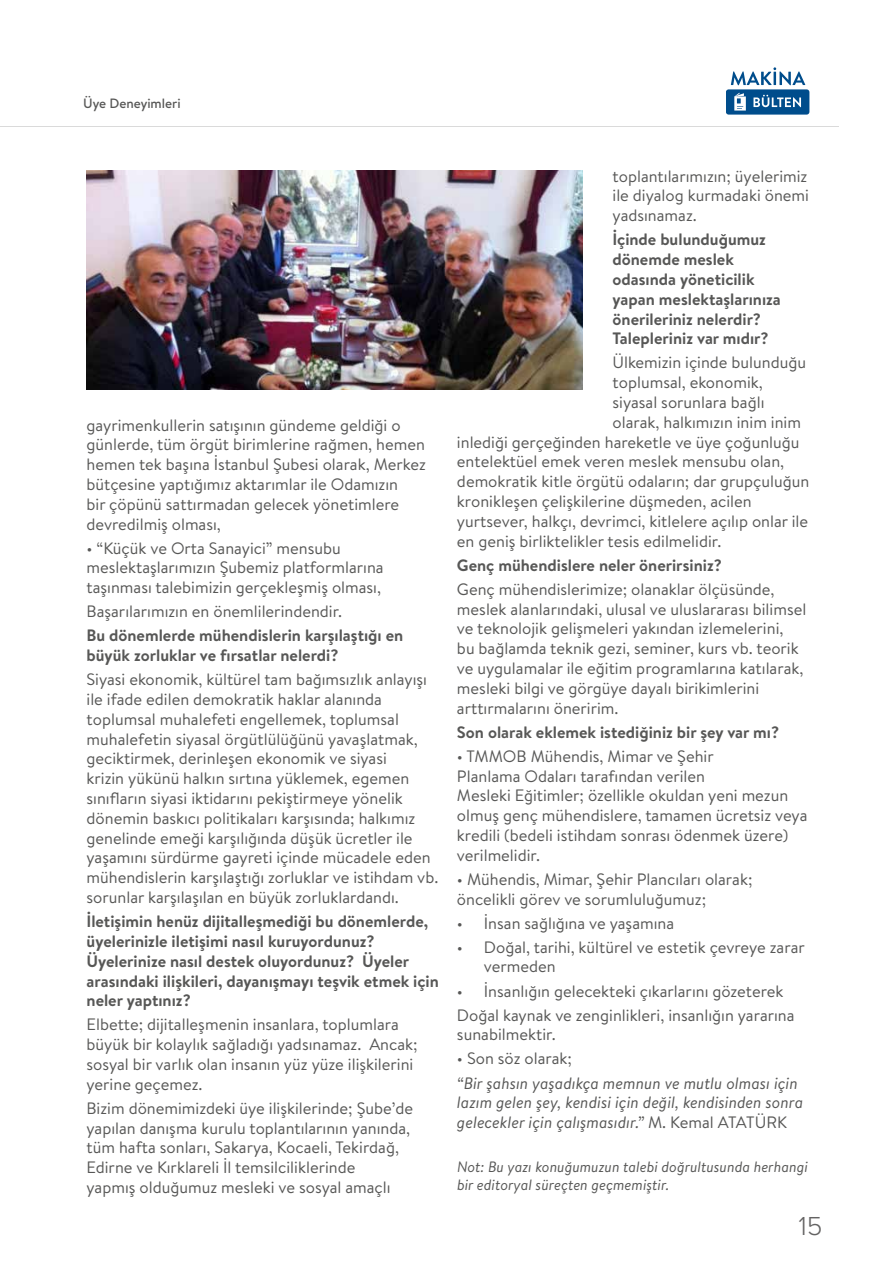
<style>
.page{position:relative;width:893px;height:1263px;background:#fff}
.page>*{position:absolute;margin:0;border:0;box-sizing:border-box;transform-origin:0 0}
.t1{font:300 27px "Proxima Nova A";color:#646363}
.t2{font:16.5px/19.8px "Brandon Text";color:#575756}
.t3{font:700 16.5px/19.8px "Brandon Text";color:#575756}
.t4{font:italic 16.5px/19.8px "Brandon Text";color:#575756}
.t5{font:italic 15px/18px "Brandon Text";color:#575756}
.t6{font:500 13.5px "Brandon Text";color:#575756}
.s1{font-style:normal}
</style>
<div class="page">
<div style="left:726px;top:89px;width:83px;height:26px;background:#004d8c;border-radius:3px"></div>
<svg style="left:731px;top:68px;width:74px;height:17px"></svg>
<svg style="left:753px;top:95px;width:48px;height:12px"></svg>
<svg style="left:734px;top:93px;width:12px;height:18px"></svg>
<hr style="left:0;top:126px;width:839px;height:1px;background:#dadada">
<img style="left:87px;top:170px;width:496px;height:219px">
<p class="t6" style="left:83px;top:94px;width:99px">Üye Deneyimleri</p>
<p class="t2" style="left:87px;top:414px;width:341px">gayrimenkullerin satışının gündeme geldiği o günlerde, tüm örgüt birimlerine rağmen, hemen hemen tek başına İstanbul Şubesi olarak, Merkez bütçesine yaptığımız aktarımlar ile Odamızın<br>bir çöpünü sattırmadan gelecek yönetimlere devredilmiş olması,</p>
<p class="t2" style="left:87px;top:537px;width:299px">• “Küçük ve Orta Sanayici” mensubu meslektaşlarımızın Şubemiz platformlarına taşınması talebimizin gerçekleşmiş olması,</p>
<p class="t2" style="left:87px;top:601px;width:257px">Başarılarımızın en önemlilerindendir.</p>
<p class="t3" style="left:87px;top:625px;width:318px">Bu dönemlerde mühendislerin karşılaştığı en büyük zorluklar ve fırsatlar nelerdi?</p>
<p class="t2" style="left:87px;top:669px;width:353px">Siyasi ekonomik, kültürel tam bağımsızlık anlayışı ile ifade edilen demokratik haklar alanında toplumsal muhalefeti engellemek, toplumsal muhalefetin siyasal örgütlülüğünü yavaşlatmak, geciktirmek, derinleşen ekonomik ve siyasi<br>krizin yükünü halkın sırtına yüklemek, egemen sınıfların siyasi iktidarını pekiştirmeye yönelik dönemin baskıcı politikaları karşısında; halkımız genelinde emeği karşılığında düşük ücretler ile yaşamını sürdürme gayreti içinde mücadele eden mühendislerin karşılaştığı zorluklar ve istihdam vb. sorunlar karşılaşılan en büyük zorluklardandı.</p>
<p class="t3" style="left:87px;top:911px;width:354px">İletişimin henüz dijitalleşmediği bu dönemlerde, üyelerinizle iletişimi nasıl kuruyordunuz?<br>Üyelerinize nasıl destek oluyordunuz? Üyeler arasındaki ilişkileri, dayanışmayı teşvik etmek için neler yaptınız?</p>
<p class="t2" style="left:87px;top:1014px;width:333px">Elbette; dijitalleşmenin insanlara, toplumlara büyük bir kolaylık sağladığı yadsınamaz. Ancak; sosyal bir varlık olan insanın yüz yüze ilişkilerini yerine geçemez.</p>
<p class="t2" style="left:87px;top:1098px;width:328px">Bizim dönemimizdeki üye ilişkilerinde; Şube’de yapılan danışma kurulu toplantılarının yanında, tüm hafta sonları, Sakarya, Kocaeli, Tekirdağ, Edirne ve Kırklareli İl temsilciliklerinde<br>yapmış olduğumuz mesleki ve sosyal amaçlı</p>
<p class="t2" style="left:613px;top:165px;width:198px;text-align:justify">toplantılarımızın; üyelerimiz ile diyalog kurmadaki önemi yadsınamaz.</p>
<p class="t3" style="left:613px;top:229px;width:170px">İçinde bulunduğumuz dönemde meslek odasında yöneticilik yapan meslektaşlarınıza önerileriniz nelerdir?<br>Talepleriniz var mıdır?</p>
<p class="t2" style="left:613px;top:352px;width:195px">Ülkemizin içinde bulunduğu</p>
<p class="t2" style="left:613px;top:372px;width:152px">toplumsal, ekonomik,</p>
<p class="t2" style="left:613px;top:392px;width:153px">siyasal sorunlara bağlı</p>
<p class="t2" style="left:613px;top:412px;width:190px">olarak, halkımızın inim inim</p>
<p class="t2" style="left:457px;top:431px;width:344px">inlediği gerçeğinden hareketle ve üye çoğunluğu</p>
<p class="t2" style="left:457px;top:451px;width:329px">entelektüel emek veren meslek mensubu olan,</p>
<p class="t2" style="left:457px;top:471px;width:354px">demokratik kitle örgütü odaların; dar grupçuluğun</p>
<p class="t2" style="left:457px;top:491px;width:296px">kronikleşen çelişkilerine düşmeden, acilen</p>
<p class="t2" style="left:457px;top:511px;width:353px">yurtsever, halkçı, devrimci, kitlelere açılıp onlar ile</p>
<p class="t2" style="left:457px;top:530px;width:266px">en geniş birliktelikler tesis edilmelidir.</p>
<p class="t3" style="left:457px;top:555px;width:266px">Genç mühendislere neler önerirsiniz?</p>
<p class="t2" style="left:457px;top:579px;width:351px">Genç mühendislerimize; olanaklar ölçüsünde, meslek alanlarındaki, ulusal ve uluslararası bilimsel ve teknolojik gelişmeleri yakından izlemelerini,<br>bu bağlamda teknik gezi, seminer, kurs vb. teorik ve uygulamalar ile eğitim programlarına katılarak, mesleki bilgi ve görgüye dayalı birikimlerini arttırmalarını öneririm.</p>
<p class="t3" style="left:457px;top:722px;width:324px">Son olarak eklemek istediğiniz bir şey var mı?</p>
<p class="t2" style="left:457px;top:745px;width:352px">• TMMOB Mühendis, Mimar ve Şehir<br>Planlama Odaları tarafından verilen<br>Mesleki Eğitimler; özellikle okuldan yeni mezun olmuş genç mühendislere, tamamen ücretsiz veya kredili (bedeli istihdam sonrası ödenmek üzere) verilmelidir.</p>
<p class="t2" style="left:457px;top:868px;width:297px">• Mühendis, Mimar, Şehir Plancıları olarak; öncelikli görev ve sorumluluğumuz;</p>
<p class="t2" style="left:457px;top:912px;width:219px">• İnsan sağlığına ve yaşamına</p>
<p class="t2" style="left:484px;top:936px;width:322px;text-indent:-27px">• Doğal, tarihi, kültürel ve estetik çevreye zarar vermeden</p>
<p class="t2" style="left:457px;top:978px;width:339px;line-height:24px">• İnsanlığın gelecekteki çıkarlarını gözeterek<br>Doğal kaynak ve zenginlikleri, insanlığın yararına</p>
<p class="t2" style="left:457px;top:1024px;width:100px">sunabilmektir.</p>
<p class="t2" style="left:457px;top:1048px;width:117px">• Son söz olarak;</p>
<p class="t4" style="left:457px;top:1072px;width:348px">“Bir şahsın yaşadıkça memnun ve mutlu olması için lazım gelen şey, kendisi için değil, kendisinden sonra gelecekler için çalışmasıdır.” <span class="s1">M. Kemal ATATÜRK</span></p>
<p class="t5" style="left:457px;top:1157px;width:352px">Not: Bu yazı konuğumuzun talebi doğrultusunda herhangi bir editoryal süreçten geçmemiştir.</p>
<h1 class="t1" style="left:798px;top:1211px;width:26px">15</h1>
</div>
